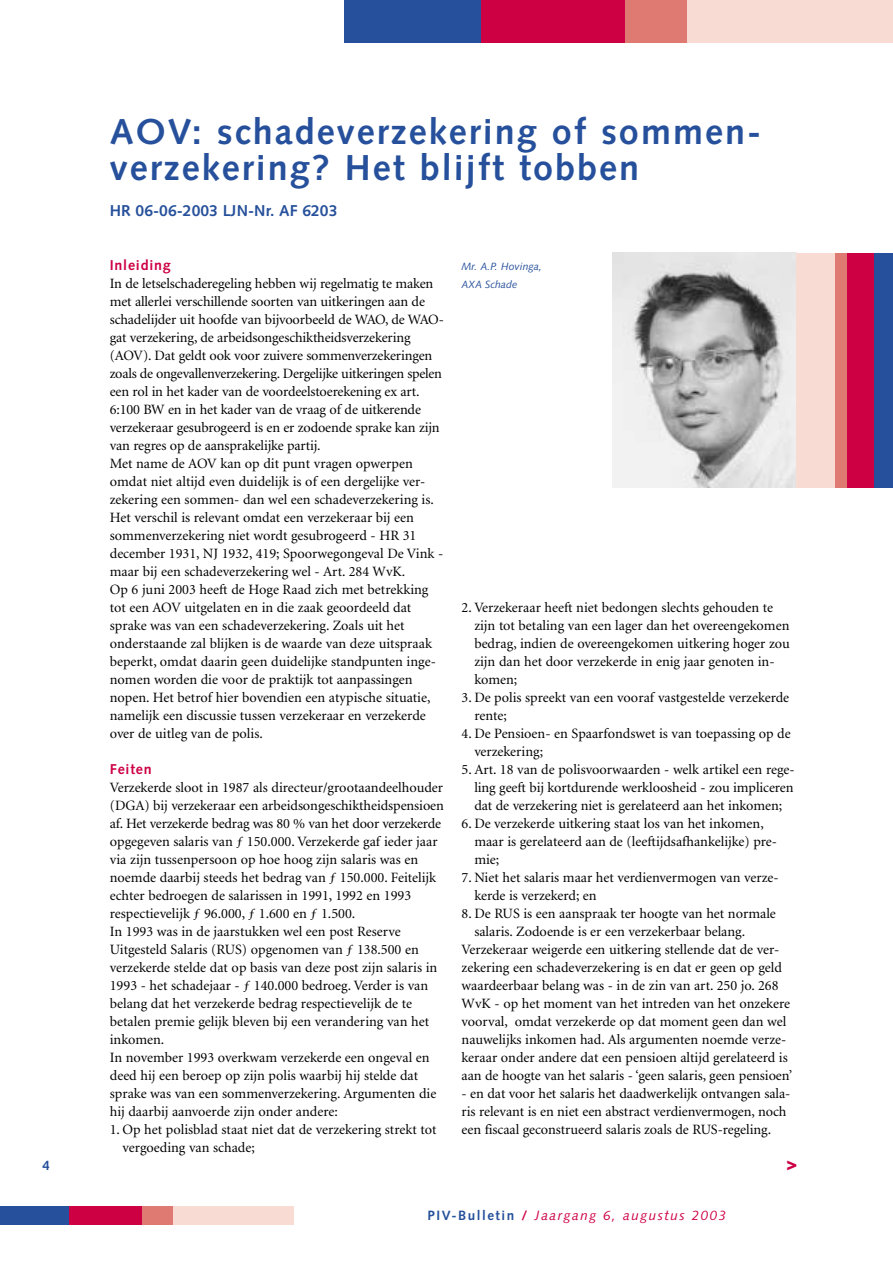
<style>
.page{position:relative;width:893px;height:1262px;background:#fff}
.page>*{position:absolute;margin:0;border:0;box-sizing:border-box;transform-origin:0 0}
.t1{font:700 36px/36px "Syntax";letter-spacing:.055em;color:#26509b}
.t2{font:900 18px "Syntax";color:#cd0044}
.t3{font:700 15.75px "Syntax";color:#26509b}
.t4{font:14.25px/18px "Minion";color:#000}
.t5{font:700 14.25px "Syntax";letter-spacing:.055em;color:#cd0044}
.t6{font:italic 13.5px "Syntax";letter-spacing:.11em;color:#cd0044}
.t7{font:700 13.5px "Syntax";color:#26509b}
.t8{font:italic 10.5px/18px "Syntax";color:#26509b}
.s1{font-weight:700;font-style:normal;color:#26509b}
.s2{font-weight:700;font-style:normal}
</style>
<div class="page">
<div style="left:0;top:1206px;width:69px;height:18px;background:#26509b"></div>
<div style="left:69px;top:1206px;width:73px;height:18px;background:#cd0044"></div>
<div style="left:142px;top:1206px;width:34px;height:18px;background:#df7a73"></div>
<div style="left:174px;top:1206px;width:120px;height:18px;background:#f8dcd4"></div>
<div style="left:344px;top:0;width:137px;height:43px;background:#26509b"></div>
<div style="left:481px;top:0;width:144px;height:43px;background:#cd0044"></div>
<div style="left:625px;top:0;width:66px;height:43px;background:#df7a73"></div>
<div style="left:687px;top:0;width:205px;height:43px;background:#f8dcd4"></div>
<img style="left:612px;top:252px;width:184px;height:235px">
<div style="left:873px;top:253px;width:19px;height:235px;background:#26509b"></div>
<div style="left:846px;top:253px;width:27px;height:235px;background:#cd0044"></div>
<div style="left:834px;top:253px;width:12px;height:235px;background:#df7a73"></div>
<div style="left:796px;top:253px;width:39px;height:235px;background:#f8dcd4"></div>
<h1 class="t1" style="left:110px;top:117px;width:652px">AOV: schadeverzekering of sommen&shy;verzekering? Het blijft tobben</h1>
<p class="t3" style="left:110px;top:204px;width:229px">HR 06-06-2003 LJN-Nr. AF 6203</p>
<p class="t5" style="left:110px;top:259px;width:62px">Inleiding</p>
<p class="t4" style="left:110px;top:276px;width:335px">In de letselschaderegeling hebben wij regelmatig te maken met allerlei verschillende soorten van uitkeringen aan de schadelijder uit hoofde van bijvoorbeeld de WAO, de WAO&shy;gat verzekering, de arbeidsongeschiktheidsverzekering (AOV). Dat geldt ook voor zuivere sommenverzekeringen zoals de ongevallenverzekering. Dergelijke uitkeringen spelen een rol in het kader van de voordeelstoerekening ex art.<br>6:100 BW en in het kader van de vraag of de uitkerende verzekeraar gesubrogeerd is en er zodoende sprake kan zijn van regres op de aansprakelijke partij.<br>Met name de AOV kan op dit punt vragen opwerpen omdat niet altijd even duidelijk is of een dergelijke ver&shy;zekering een sommen- dan wel een schadeverzekering is.<br>Het verschil is relevant omdat een verzekeraar bij een sommenverzekering niet wordt gesubrogeerd - HR 31 december 1931, NJ 1932, 419; Spoorwegongeval De Vink - maar bij een schadeverzekering wel - Art. 284 WvK.<br>Op 6 juni 2003 heeft de Hoge Raad zich met betrekking tot een AOV uitgelaten en in die zaak geoordeeld dat sprake was van een schadeverzekering. Zoals uit het onderstaande zal blijken is de waarde van deze uitspraak beperkt, omdat daarin geen duidelijke standpunten inge&shy;nomen worden die voor de praktijk tot aanpassingen nopen. Het betrof hier bovendien een atypische situatie, namelijk een discussie tussen verzekeraar en verzekerde over de uitleg van de polis.</p>
<p class="t5" style="left:110px;top:763px;width:43px">Feiten</p>
<p class="t4" style="left:110px;top:780px;width:336px">Verzekerde sloot in 1987 als directeur/grootaandeelhouder (DGA) bij verzekeraar een arbeidsongeschiktheidspensioen af. Het verzekerde bedrag was 80 % van het door verzekerde opgegeven salaris van ƒ 150.000. Verzekerde gaf ieder jaar via zijn tussenpersoon op hoe hoog zijn salaris was en noemde daarbij steeds het bedrag van ƒ 150.000. Feitelijk echter bedroegen de salarissen in 1991, 1992 en 1993 respectievelijk ƒ 96.000, ƒ 1.600 en ƒ 1.500.<br>In 1993 was in de jaarstukken wel een post Reserve Uitgesteld Salaris (RUS) opgenomen van ƒ 138.500 en verzekerde stelde dat op basis van deze post zijn salaris in 1993 - het schadejaar - ƒ 140.000 bedroeg. Verder is van belang dat het verzekerde bedrag respectievelijk de te betalen premie gelijk bleven bij een verandering van het inkomen.<br>In november 1993 overkwam verzekerde een ongeval en deed hij een beroep op zijn polis waarbij hij stelde dat sprake was van een sommenverzekering. Argumenten die hij daarbij aanvoerde zijn onder andere:</p>
<p class="t4" style="left:123px;top:1122px;width:315px;text-indent:-13px">1. Op het polisblad staat niet dat de verzekering strekt tot vergoeding van schade;</p>
<p class="t8" style="left:461px;top:258px;width:82px">Mr. A.P. Hovinga,<br>AXA Schade</p>
<p class="t4" style="left:474px;top:600px;width:317px;text-indent:-13px">2. Verzekeraar heeft niet bedongen slechts gehouden te zijn tot betaling van een lager dan het overeengekomen bedrag, indien de overeengekomen uitkering hoger zou zijn dan het door verzekerde in enig jaar genoten in&shy;komen;</p>
<p class="t4" style="left:474px;top:690px;width:316px;text-indent:-13px">3. De polis spreekt van een vooraf vastgestelde verzekerde rente;</p>
<p class="t4" style="left:474px;top:726px;width:318px;text-indent:-13px">4. De Pensioen- en Spaarfondswet is van toepassing op de verzekering;</p>
<p class="t4" style="left:474px;top:762px;width:322px;text-align:justify;text-indent:-13px">5. Art. 18 van de polisvoorwaarden - welk artikel een rege&shy;ling geeft bij kortdurende werkloosheid - zou impliceren dat de verzekering niet is gerelateerd aan het inkomen;</p>
<p class="t4" style="left:474px;top:816px;width:304px;text-indent:-13px">6. De verzekerde uitkering staat los van het inkomen, maar is gerelateerd aan de (leeftijdsafhankelijke) pre&shy;mie;</p>
<p class="t4" style="left:474px;top:870px;width:306px;text-indent:-13px">7. Niet het salaris maar het verdienvermogen van verze&shy;kerde is verzekerd; en</p>
<p class="t4" style="left:461px;top:906px;width:316px">8. De RUS is een aanspraak ter hoogte van het normale</p>
<p class="t4" style="left:474px;top:924px;width:272px">salaris. Zodoende is er een verzekerbaar belang.</p>
<p class="t4" style="left:461px;top:942px;width:319px">Verzekeraar weigerde een uitkering stellende dat de ver-</p>
<p class="t4" style="left:461px;top:960px;width:322px">zekering een schadeverzekering is en dat er geen op geld</p>
<p class="t4" style="left:461px;top:978px;width:318px">waardeerbaar belang was - in de zin van art. 250 jo. 268</p>
<p class="t4" style="left:461px;top:996px;width:330px">WvK - op het moment van het intreden van het onzekere</p>
<p class="t4" style="left:461px;top:1014px;width:326px">voorval, omdat verzekerde op dat moment geen dan wel</p>
<p class="t4" style="left:461px;top:1032px;width:326px">nauwelijks inkomen had. Als argumenten noemde verze-</p>
<p class="t4" style="left:461px;top:1050px;width:328px">keraar onder andere dat een pensioen altijd gerelateerd is</p>
<p class="t4" style="left:461px;top:1068px;width:332px">aan de hoogte van het salaris - ‘geen salaris, geen pensioen’</p>
<p class="t4" style="left:461px;top:1086px;width:330px">- en dat voor het salaris het daadwerkelijk ontvangen sala&shy;ris relevant is en niet een abstract verdienvermogen, noch een fiscaal geconstrueerd salaris zoals de RUS-regeling.</p>
<p class="t7" style="left:43px;top:1160px;width:9px">4</p>
<p class="t2" style="left:786px;top:1156px;width:12px">&gt;</p>
<p class="t6" style="left:427px;top:1210px;width:300px"><span class="s1">PIV-Bulletin</span> <span class="s2">/</span> Jaargang 6, augustus 2003</p>
</div>
